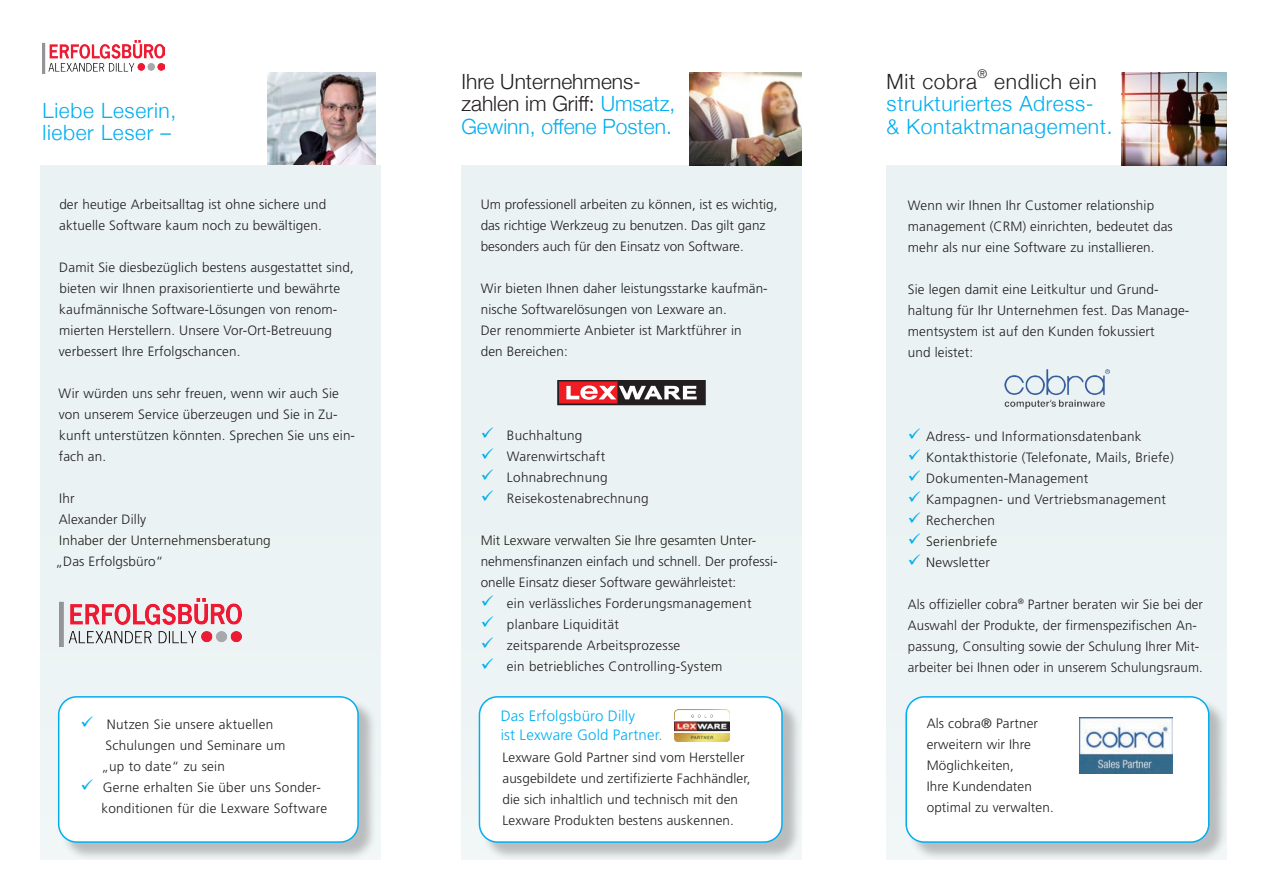
<style>
.page{position:relative;width:1263px;height:893px;background:#fff}
.page>*{position:absolute;margin:0;border:0;box-sizing:border-box;transform-origin:0 0}
.Headline_light_14{font:300 21px/22.5px "Helvetica Neue";letter-spacing:.03em;color:#00aeef;text-align:right}
.Headline_light_14-2{font:300 21px "Helvetica Neue";color:#231f20}
.Headline_light_14-3{font:300 21px "Helvetica Neue";color:#00aeef}
.Headline_light_14-4{font:300 21px "Helvetica Neue";letter-spacing:.03em;color:#231f20}
.Copy_light_9pt{font:300 15px "Frutiger LT Com";letter-spacing:.01em;color:#00aeef}
.Copy_light_9pt-2{font:300 13.5px/21px "Frutiger LT Com";letter-spacing:.01em;color:#231f20}
.Headline_light_14-5{font:300 12.15px "Helvetica Neue";color:#231f20}
.s1{color:#00aeef}
.s2{color:#231f20}
</style>
<div class="page">
<div style="left:887px;top:165px;width:340px;height:695px;background:#eaf2f3"></div>
<div style="left:908px;top:698px;width:320px;height:163px;background:#231f20;opacity:.27"></div>
<div style="left:906px;top:697px;width:303px;height:145px;background:#fff;border-radius:18px"></div>
<div style="left:905px;top:696px;width:304px;height:147px;border:2px solid #00aeef;border-radius:18px"></div>
<img style="left:1079px;top:718px;width:94px;height:55px">
<img style="left:1121px;top:72px;width:106px;height:93px">
<img style="left:1004px;top:369px;width:105px;height:40px">
<div style="left:461px;top:165px;width:340px;height:695px;background:#eaf2f3"></div>
<div style="left:481px;top:698px;width:320px;height:163px;background:#231f20;opacity:.27"></div>
<div style="left:479px;top:697px;width:303px;height:145px;background:#fff;border-radius:18px"></div>
<div style="left:479px;top:696px;width:304px;height:147px;border:2px solid #00aeef;border-radius:18px"></div>
<img style="left:674px;top:710px;width:56px;height:31px">
<img style="left:689px;top:73px;width:112px;height:92px">
<div style="left:557px;top:380px;width:149px;height:25px;background:#231f20"></div>
<svg style="left:559px;top:381px;width:138px;height:23px"></svg>
<img style="left:43px;top:41px;width:122px;height:32px">
<img style="left:268px;top:72px;width:108px;height:93px">
<div style="left:40px;top:165px;width:341px;height:695px;background:#eaf2f3"></div>
<img style="left:59px;top:598px;width:182px;height:48px">
<div style="left:60px;top:698px;width:317px;height:163px;background:#231f20;opacity:.27"></div>
<div style="left:59px;top:697px;width:299px;height:145px;background:#fff;border-radius:18px"></div>
<div style="left:58px;top:696px;width:301px;height:147px;border:2px solid #00aeef;border-radius:18px"></div>
<p class="Headline_light_14" style="left:43px;top:98px;width:135px">Liebe Leserin,</p>
<p class="Headline_light_14" style="left:43px;top:120px;width:130px">lieber Leser –</p>
<p class="Copy_light_9pt-2" style="left:59px;top:193px;width:268px">der heutige Arbeitsalltag ist ohne sichere und</p>
<p class="Copy_light_9pt-2" style="left:59px;top:214px;width:264px">aktuelle Software kaum noch zu bewältigen.</p>
<p class="Copy_light_9pt-2" style="left:59px;top:256px;width:297px">Damit Sie diesbezüglich bestens ausgestattet sind, bieten wir Ihnen praxisorientierte und bewährte kaufmännische Software-Lösungen von renom&shy;mierten Herstellern. Unsere Vor-Ort-Betreuung verbessert Ihre Erfolgschancen.</p>
<p class="Copy_light_9pt-2" style="left:59px;top:382px;width:298px">Wir würden uns sehr freuen, wenn wir auch Sie von unserem Service überzeugen und Sie in Zu&shy;kunft unterstützen könnten. Sprechen Sie uns ein&shy;fach an.</p>
<p class="Copy_light_9pt-2" style="left:59px;top:487px;width:17px">Ihr</p>
<p class="Copy_light_9pt-2" style="left:59px;top:508px;width:89px">Alexander Dilly</p>
<p class="Copy_light_9pt-2" style="left:59px;top:529px;width:213px">Inhaber der Unternehmensberatung</p>
<p class="Copy_light_9pt-2" style="left:56px;top:550px;width:109px">„Das Erfolgsbüro“</p>
<p class="Copy_light_9pt-2" style="left:101px;top:713px;width:185px;text-indent:5px">Nutzen Sie unsere aktuellen<br>Schulungen und Seminare um „up to date“ zu sein</p>
<p class="Copy_light_9pt-2" style="left:101px;top:776px;width:227px">Gerne erhalten Sie über uns Sonder&shy;konditionen für die Lexware Software</p>
<p class="Headline_light_14-2" style="left:461px;top:65px;width:181px">Ihre Unternehmens-</p>
<p class="Headline_light_14-2" style="left:461px;top:87px;width:215px">zahlen im Griff: <span class="s1">Umsatz,</span></p>
<p class="Headline_light_14-3" style="left:461px;top:110px;width:212px">Gewinn, offene Posten.</p>
<p class="Copy_light_9pt-2" style="left:481px;top:193px;width:298px">Um professionell arbeiten zu können, ist es wichtig, das richtige Werkzeug zu benutzen. Das gilt ganz besonders auch für den Einsatz von Software.</p>
<p class="Copy_light_9pt-2" style="left:481px;top:277px;width:289px">Wir bieten Ihnen daher leistungsstarke kaufmän&shy;nische Softwarelösungen von Lexware an.</p>
<p class="Copy_light_9pt-2" style="left:481px;top:319px;width:262px">Der renommierte Anbieter ist Marktführer in</p>
<p class="Copy_light_9pt-2" style="left:481px;top:340px;width:89px">den Bereichen:</p>
<p class="Copy_light_9pt-2" style="left:507px;top:424px;width:77px">Buchhaltung</p>
<p class="Copy_light_9pt-2" style="left:507px;top:445px;width:100px">Warenwirtschaft</p>
<p class="Copy_light_9pt-2" style="left:507px;top:466px;width:102px">Lohnabrechnung</p>
<p class="Copy_light_9pt-2" style="left:507px;top:487px;width:143px">Reisekostenabrechnung</p>
<p class="Copy_light_9pt-2" style="left:481px;top:529px;width:298px">Mit Lexware verwalten Sie Ihre gesamten Unter&shy;nehmensfinanzen einfach und schnell. Der professi&shy;onelle Einsatz dieser Software gewährleistet:</p>
<p class="Copy_light_9pt-2" style="left:507px;top:592px;width:246px">ein verlässliches Forderungsmanagement</p>
<p class="Copy_light_9pt-2" style="left:507px;top:613px;width:113px">planbare Liquidität</p>
<p class="Copy_light_9pt-2" style="left:507px;top:634px;width:175px">zeitsparende Arbeitsprozesse</p>
<p class="Copy_light_9pt-2" style="left:507px;top:655px;width:217px">ein betriebliches Controlling-System</p>
<p class="Copy_light_9pt" style="left:501px;top:707px;width:136px">Das Erfolgsbüro Dilly</p>
<p class="Copy_light_9pt" style="left:501px;top:726px;width:163px">ist Lexware Gold Partner.</p>
<p class="Copy_light_9pt-2" style="left:502px;top:746px;width:250px">Lexware Gold Partner sind vom Hersteller ausgebildete und zertifizierte Fachhändler, die sich inhaltlich und technisch mit den Lexware Produkten bestens auskennen.</p>
<p class="Headline_light_14-5" style="left:978px;top:63px;width:11px">®</p>
<p class="Headline_light_14" style="left:887px;top:69px;width:211px"><span class="s2">endlich ein </span>strukturiertes Adress-</p>
<p class="Headline_light_14" style="left:887px;top:114px;width:227px">&amp; Kontaktmanagement.</p>
<p class="Headline_light_14-4" style="left:887px;top:65px;width:92px">Mit cobra</p>
<p class="Copy_light_9pt-2" style="left:908px;top:194px;width:248px">Wenn wir Ihnen Ihr Customer relationship</p>
<p class="Copy_light_9pt-2" style="left:908px;top:215px;width:266px">management (CRM) einrichten, bedeutet das mehr als nur eine Software zu installieren.</p>
<p class="Copy_light_9pt-2" style="left:908px;top:278px;width:252px">Sie legen damit eine Leitkultur und Grund-</p>
<p class="Copy_light_9pt-2" style="left:908px;top:299px;width:283px">haltung für Ihr Unternehmen fest. Das Manage&shy;mentsystem ist auf den Kunden fokussiert</p>
<p class="Copy_light_9pt-2" style="left:908px;top:341px;width:67px">und leistet:</p>
<p class="Copy_light_9pt-2" style="left:926px;top:425px;width:217px">Adress- und Informationsdatenbank</p>
<p class="Copy_light_9pt-2" style="left:926px;top:446px;width:249px">Kontakthistorie (Telefonate, Mails, Briefe)</p>
<p class="Copy_light_9pt-2" style="left:926px;top:467px;width:164px">Dokumenten-Management</p>
<p class="Copy_light_9pt-2" style="left:926px;top:488px;width:241px">Kampagnen- und Vertriebsmanagement</p>
<p class="Copy_light_9pt-2" style="left:926px;top:509px;width:70px">Recherchen</p>
<p class="Copy_light_9pt-2" style="left:926px;top:530px;width:73px">Serienbriefe</p>
<p class="Copy_light_9pt-2" style="left:926px;top:551px;width:65px">Newsletter</p>
<p class="Copy_light_9pt-2" style="left:908px;top:593px;width:297px">Als offizieller cobra<sup>®</sup> Partner beraten wir Sie bei der Auswahl der Produkte, der firmenspezifischen An&shy;passung, Consulting sowie der Schulung Ihrer Mit&shy;arbeiter bei Ihnen oder in unserem Schulungsraum.</p>
<p class="Copy_light_9pt-2" style="left:927px;top:713px;width:113px">Als cobra® Partner</p>
<p class="Copy_light_9pt-2" style="left:927px;top:734px;width:106px">erweitern wir Ihre</p>
<p class="Copy_light_9pt-2" style="left:927px;top:755px;width:89px">Möglichkeiten,</p>
<p class="Copy_light_9pt-2" style="left:927px;top:776px;width:107px">Ihre Kundendaten</p>
<p class="Copy_light_9pt-2" style="left:927px;top:797px;width:129px">optimal zu verwalten.</p>
</div>
